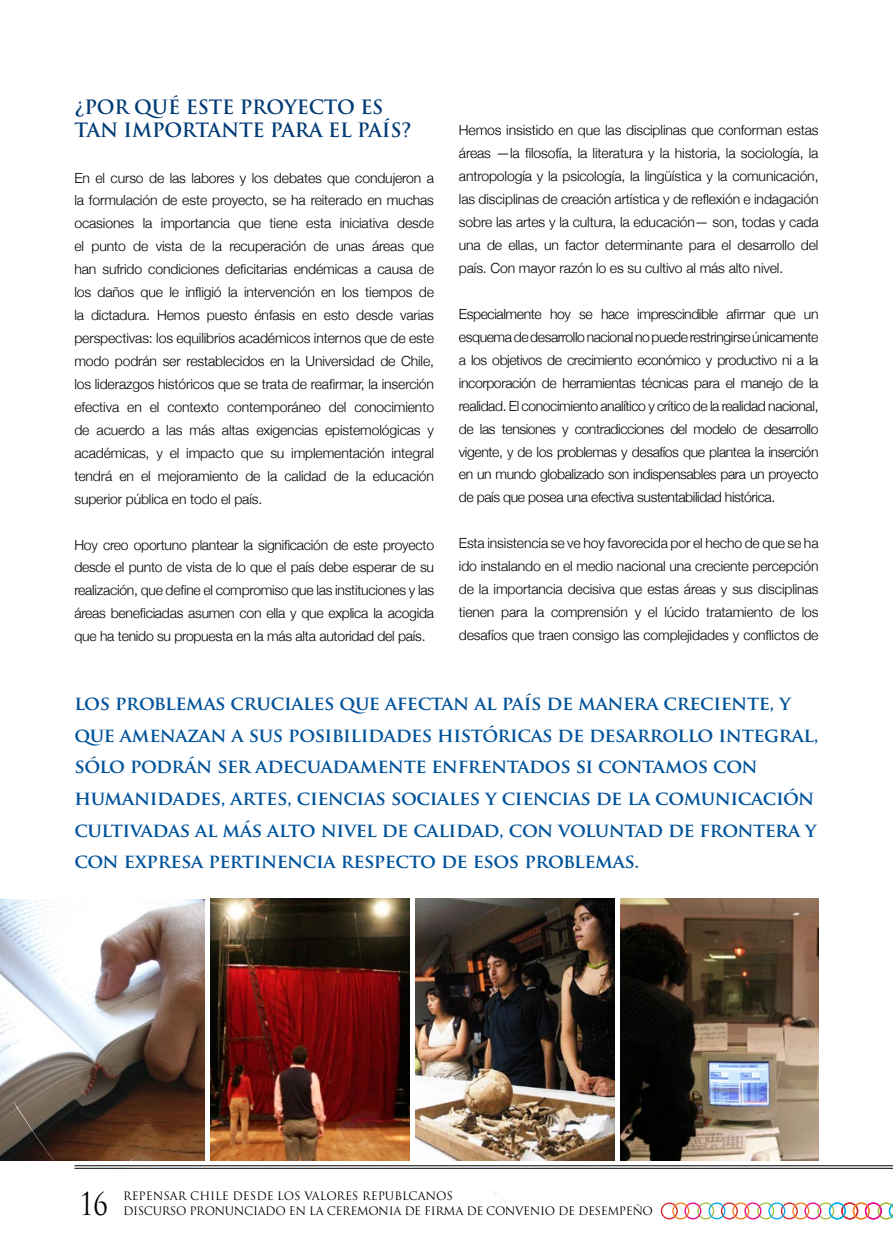
<style>
.page{position:relative;width:893px;height:1241px;background:#fff}
.page>*{position:absolute;margin:0;border:0;box-sizing:border-box;transform-origin:0 0}
.t1{font:30.8px "Trajan Pro";color:#000;scale:.82 1}
.t2{font:700 19.25px/31.5px "Trajan Pro";letter-spacing:-.02em;color:#00539b}
.t3{font:700 19.25px/22.9px "Trajan Pro";letter-spacing:-.01em;color:#003b75}
.t4{font:300 14px/22.9px "Helvetica Neue";letter-spacing:-.01em;color:#000;text-align:justify}
.t5{font:11.38px "Trajan Pro";letter-spacing:-.03em;color:#000}
.t6{font:11.38px "Trajan Pro";color:#000}
</style>
<div class="page">
<img style="left:0;top:899px;width:204px;height:261px">
<img style="left:211px;top:898px;width:198px;height:262px">
<img style="left:416px;top:898px;width:198px;height:262px">
<img style="left:620px;top:898px;width:199px;height:262px">
<svg style="left:13px;top:1100px;width:126px;height:69px;background:#584437"></svg>
<hr style="left:74px;top:1165px;width:819px;height:1px;background:#000">
<hr style="left:74px;top:1167px;width:819px;height:1px;background:#000">
<div style="left:697px;top:1202px;width:17px;height:17px;border:1px solid #a2c33a;border-radius:50%"></div>
<div style="left:684px;top:1202px;width:17px;height:17px;border:1px solid #ec008c;border-radius:50%"></div>
<div style="left:661px;top:1202px;width:17px;height:17px;border:1px solid #d2232a;border-radius:50%"></div>
<div style="left:672px;top:1202px;width:17px;height:17px;border:1px solid #f57e20;border-radius:50%"></div>
<div style="left:757px;top:1202px;width:17px;height:17px;border:1px solid #a2c33a;border-radius:50%"></div>
<div style="left:744px;top:1202px;width:17px;height:17px;border:1px solid #ec008c;border-radius:50%"></div>
<div style="left:721px;top:1202px;width:17px;height:17px;border:1px solid #d2232a;border-radius:50%"></div>
<div style="left:732px;top:1202px;width:17px;height:17px;border:1px solid #f57e20;border-radius:50%"></div>
<div style="left:708px;top:1202px;width:17px;height:17px;border:1px solid #00aeef;border-radius:50%"></div>
<div style="left:817px;top:1202px;width:17px;height:17px;border:1px solid #a2c33a;border-radius:50%"></div>
<div style="left:804px;top:1202px;width:17px;height:17px;border:1px solid #ec008c;border-radius:50%"></div>
<div style="left:781px;top:1202px;width:17px;height:17px;border:1px solid #d2232a;border-radius:50%"></div>
<div style="left:792px;top:1202px;width:17px;height:17px;border:1px solid #f57e20;border-radius:50%"></div>
<div style="left:768px;top:1202px;width:17px;height:17px;border:1px solid #00aeef;border-radius:50%"></div>
<div style="left:865px;top:1202px;width:17px;height:17px;border:1px solid #ec008c;border-radius:50%"></div>
<div style="left:841px;top:1202px;width:17px;height:17px;border:1px solid #d2232a;border-radius:50%"></div>
<div style="left:853px;top:1202px;width:17px;height:17px;border:1px solid #f57e20;border-radius:50%"></div>
<div style="left:829px;top:1202px;width:17px;height:17px;border:1px solid #00aeef;border-radius:50%"></div>
<svg style="left:878px;top:1202px;width:15px;height:17px"></svg>
<h2 class="t3" style="left:74px;top:95px;width:339px">¿POR QUÉ ESTE PROYECTO ES<br>TAN IMPORTANTE PARA EL PAÍS?</h2>
<p class="t4" style="left:74px;top:166px;width:361px">En el curso de las labores y los debates que condujeron a la formulación de este proyecto, se ha reiterado en muchas ocasiones la importancia que tiene esta iniciativa desde el punto de vista de la recuperación de unas áreas que han sufrido condiciones deficitarias endémicas a causa de los daños que le infligió la intervención en los tiempos de la dictadura. Hemos puesto énfasis en esto desde varias perspectivas: los equilibrios académicos internos que de este modo podrán ser restablecidos en la Universidad de Chile, los liderazgos históricos que se trata de reafirmar, la inserción efectiva en el contexto contemporáneo del conocimiento de acuerdo a las más altas exigencias epistemológicas y académicas, y el impacto que su implementación integral tendrá en el mejoramiento de la calidad de la educación superior pública en todo el país.</p>
<p class="t4" style="left:74px;top:532px;width:361px">Hoy creo oportuno plantear la significación de este proyecto desde el punto de vista de lo que el país debe esperar de su realización, que define el compromiso que las instituciones y las áreas beneficiadas asumen con ella y que explica la acogida que ha tenido su propuesta en la más alta autoridad del país.</p>
<p class="t4" style="left:459px;top:119px;width:361px">Hemos insistido en que las disciplinas que conforman estas áreas —la filosofía, la literatura y la historia, la sociología, la antropología y la psicología, la lingüística y la comunicación, las disciplinas de creación artística y de reflexión e indagación sobre las artes y la cultura, la educación— son, todas y cada una de ellas, un factor determinante para el desarrollo del país. Con mayor razón lo es su cultivo al más alto nivel.</p>
<p class="t4" style="left:459px;top:302px;width:361px">Especialmente hoy se hace imprescindible afirmar que un esquema de desarrollo nacional no puede restringirse únicamente a los objetivos de crecimiento económico y productivo ni a la incorporación de herramientas técnicas para el manejo de la realidad. El conocimiento analítico y crítico de la realidad nacional, de las tensiones y contradicciones del modelo de desarrollo vigente, y de los problemas y desafíos que plantea la inserción en un mundo globalizado son indispensables para un proyecto de país que posea una efectiva sustentabilidad histórica.</p>
<p class="t4" style="left:459px;top:531px;width:361px">Esta insistencia se ve hoy favorecida por el hecho de que se ha ido instalando en el medio nacional una creciente percepción de la importancia decisiva que estas áreas y sus disciplinas tienen para la comprensión y el lúcido tratamiento de los desafíos que traen consigo las complejidades y conflictos de</p>
<p class="t2" style="left:74px;top:687px;width:746px">los problemas cruciales que afectan al país de manera creciente, y que amenazan a sus posibilidades históricas de desarrollo integral, sólo podrán ser adecuadamente enfrentados si contamos con humanidades, artes, ciencias sociales y ciencias de la comunicación cultivadas al más alto nivel de calidad, con voluntad de frontera y con expresa pertinencia respecto de esos problemas.</p>
<h1 class="t1" style="left:79px;top:1183px;width:36px">16</h1>
<p class="t6" style="left:123px;top:1187px;width:331px">REPENSAR CHILE DESDE LOS VALORES REPUBLCANOS</p>
<p class="t5" style="left:123px;top:1203px;width:531px">DISCURSO PRONUNCIADO EN LA CEREMONIA DE FIRMA DE CONVENIO DE DESEMPEÑO</p>
</div>
